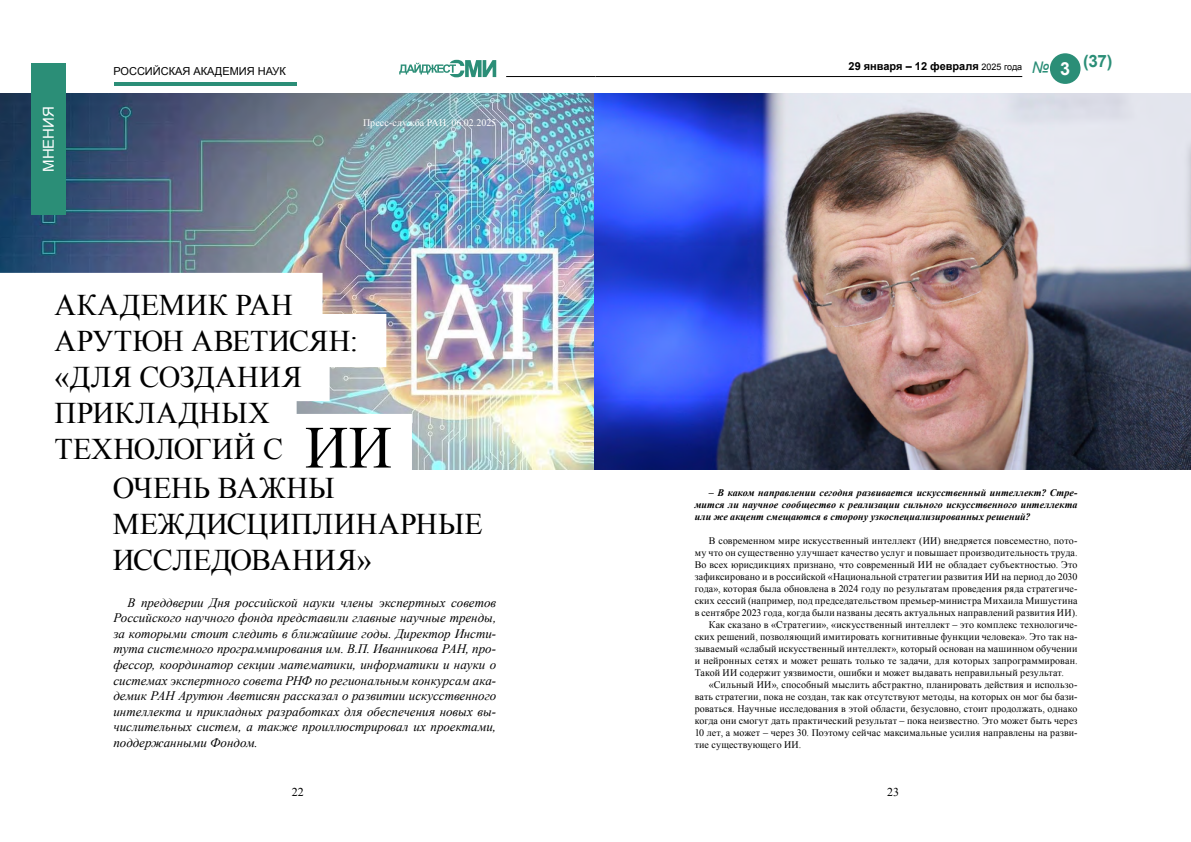
<style>
.page{position:relative;width:1191px;height:842px;background:#fff}
.page>*{position:absolute;margin:0;border:0;box-sizing:border-box;transform-origin:0 0}
.t1{font:60px "Times New Roman";color:#000}
.t2{font:30px/36px "Times New Roman";letter-spacing:.015em;color:#000}
.t3{font:700 17px "Arial";color:#2b8e77}
.t4{font:15px "Arial";color:#fff}
.t5{font:italic 13px/15.6px "Times New Roman";color:#000;text-align:justify}
.t6{font:12px "Times New Roman";color:#000}
.t7{font:700 11px "Arial";color:#000}
.t8{font:11px "Arial";color:#000}
.t9{font:10px "Times New Roman";letter-spacing:.01em;color:#000}
.t10{font:italic 700 10px/12px "Times New Roman";letter-spacing:.005em;color:#000;text-align:justify}
.t11{font:10px "Times New Roman";letter-spacing:.01em;color:#fff}
.s1{font-weight:400;font-size:9px}
.s2{font-size:18px;color:#fff}
</style>
<div class="page">
<img style="left:0;top:93px;width:761px;height:376px">
<img style="left:594px;top:94px;width:597px;height:375px">
<svg style="left:0;top:273px;width:412px;height:196px"></svg>
<hr style="left:506px;top:76px;width:89px;height:1px;background:#000">
<hr style="left:595px;top:76px;width:427px;height:1px;background:#000">
<div style="left:1050px;top:53px;width:30px;height:31px;background:#2b8e77;border-radius:50%"></div>
<hr style="left:114px;top:82px;width:183px;height:4px;background:#2b8e77">
<svg style="left:399px;top:60px;width:97px;height:17px"></svg>
<div style="left:31px;top:63px;width:34px;height:151px;background:#2b8e77"></div>
<h3 class="t4" style="left:39px;top:172px;width:67px;rotate:-90deg">МНЕНИЯ</h3>
<p class="t8" style="left:113px;top:64px;width:174px">РОССИЙСКАЯ АКАДЕМИЯ НАУК</p>
<p class="t7" style="left:848px;top:59px;width:175px">29 января ‒ 12 февраля <span class="s1">2025 года</span></p>
<h3 class="t3" style="left:1031px;top:50px;width:82px"><sub>№</sub> <span class="s2">3</span> (37)</h3>
<p class="t11" style="left:363px;top:116px;width:135px">Пресс-служба РАН, 06.02.2025</p>
<h2 class="t2" style="left:55px;top:286px;width:305px">АКАДЕМИК РАН<br>АРУТЮН АВЕТИСЯН: «ДЛЯ СОЗДАНИЯ<br>ПРИКЛАДНЫХ<br>ТЕХНОЛОГИЙ С</h2>
<h2 class="t2" style="left:113px;top:469px;width:372px">ОЧЕНЬ ВАЖНЫ<br>МЕЖДИСЦИПЛИНАРНЫЕ<br>ИССЛЕДОВАНИЯ»</h2>
<h1 class="t1" style="left:305px;top:407px;width:89px">ИИ</h1>
<p class="t5" style="left:113px;top:594px;width:384px;text-indent:14px">В преддверии Дня российской науки члены экспертных советов Российского научного фонда представили главные научные тренды, за которыми стоит следить в ближайшие годы. Директор Инсти&shy;тута системного программирования им. В.П. Иванникова РАН, про&shy;фессор, координатор секции математики, информатики и науки о системах экспертного совета РНФ по региональным конкурсам ака&shy;демик РАН Арутюн Аветисян рассказал о развитии искусственного интеллекта и прикладных разработках для обеспечения новых вы&shy;числительных систем, а также проиллюстрировал их проектами, поддержанными Фондом.</p>
<p class="t10" style="left:694px;top:486px;width:384px;text-indent:14px">– В каком направлении сегодня развивается искусственный интеллект? Стре&shy;мится ли научное сообщество к реализации сильного искусственного интеллекта или же акцент смещаются в сторону узкоспециализированных решений?</p>
<p class="t9" style="left:709px;top:534px;width:370px">В современном мире искусственный интеллект (ИИ) внедряется повсеместно, пото-</p>
<p class="t9" style="left:694px;top:546px;width:384px">му что он существенно улучшает качество услуг и повышает производительность труда.</p>
<p class="t9" style="left:694px;top:558px;width:384px">Во всех юрисдикциях признано, что современный ИИ не обладает субъектностью. Это</p>
<p class="t9" style="left:694px;top:570px;width:384px">зафиксировано и в российской «Национальной стратегии развития ИИ на период до 2030</p>
<p class="t9" style="left:694px;top:582px;width:384px">года», которая была обновлена в 2024 году по результатам проведения ряда стратегиче-</p>
<p class="t9" style="left:694px;top:594px;width:384px">ских сессий (например, под председательством премьер-министра Михаила Мишустина</p>
<p class="t9" style="left:694px;top:606px;width:384px">в сентябре 2023 года, когда были названы десять актуальных направлений развития ИИ).</p>
<p class="t9" style="left:709px;top:618px;width:370px">Как сказано в «Стратегии», «искусственный интеллект – это комплекс технологиче-</p>
<p class="t9" style="left:694px;top:630px;width:384px">ских решений, позволяющий имитировать когнитивные функции человека». Это так на-</p>
<p class="t9" style="left:694px;top:642px;width:384px">зываемый «слабый искусственный интеллект», который основан на машинном обучении</p>
<p class="t9" style="left:694px;top:654px;width:384px">и нейронных сетях и может решать только те задачи, для которых запрограммирован.</p>
<p class="t9" style="left:694px;top:666px;width:371px">Такой ИИ содержит уязвимости, ошибки и может выдавать неправильный результат.</p>
<p class="t9" style="left:709px;top:678px;width:370px">«Сильный ИИ», способный мыслить абстрактно, планировать действия и использо-</p>
<p class="t9" style="left:694px;top:690px;width:384px">вать стратегии, пока не создан, так как отсутствуют методы, на которых он мог бы бази-</p>
<p class="t9" style="left:694px;top:702px;width:384px">роваться. Научные исследования в этой области, безусловно, стоит продолжать, однако</p>
<p class="t9" style="left:694px;top:714px;width:384px">когда они смогут дать практический результат – пока неизвестно. Это может быть через</p>
<p class="t9" style="left:694px;top:726px;width:384px">10 лет, а может – через 30. Поэтому сейчас максимальные усилия направлены на разви-</p>
<p class="t9" style="left:694px;top:738px;width:108px">тие существующего ИИ.</p>
<p class="t6" style="left:292px;top:784px;width:13px">22</p>
<p class="t6" style="left:887px;top:784px;width:13px">23</p>
</div>
